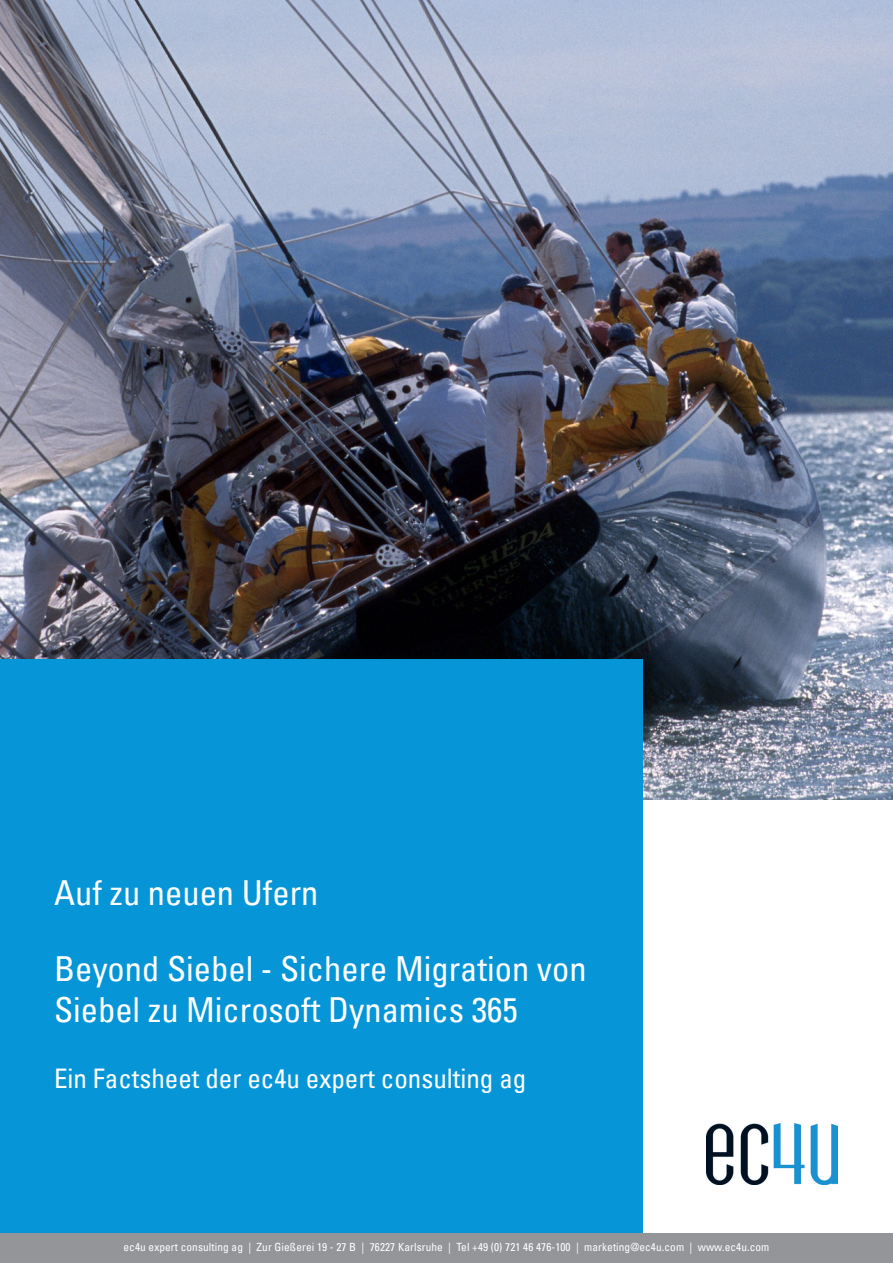
<style>
.page{position:relative;width:893px;height:1263px;background:#fff}
.page>*{position:absolute;margin:0;border:0;box-sizing:border-box;transform-origin:0 0}
.t1{font:condensed 34.5px/75.4px "Univers LT";color:#fff}
.t2{font:condensed 27px "Univers LT";color:#fff}
.t3{font:condensed 11.25px "Univers LT";letter-spacing:.01em;color:#fff}
</style>
<div class="page">
<img style="left:0;top:0;width:893px;height:799px">
<div style="left:0;top:659px;width:642px;height:604px;background:#0696d7"></div>
<img style="left:707px;top:1124px;width:131px;height:60px">
<div style="left:0;top:1233px;width:893px;height:30px;background:#939598"></div>
<h1 class="t1" style="left:54px;top:855px;width:534px">Auf zu neuen Ufern<br>Beyond Siebel - Sichere Migration von</h1>
<h1 class="t1" style="left:54px;top:971px;width:465px">Siebel zu Microsoft Dynamics 365</h1>
<h2 class="t2" style="left:54px;top:1062px;width:474px">Ein Factsheet der ec4u expert consulting ag</h2>
<p class="t3" style="left:124px;top:1240px;width:647px">ec4u expert consulting ag | Zur Gießerei 19 - 27 B | 76227 Karlsruhe | Tel +49 (0) 721 46 476-100 | marketing@ec4u.com | www.ec4u.com</p>
</div>
